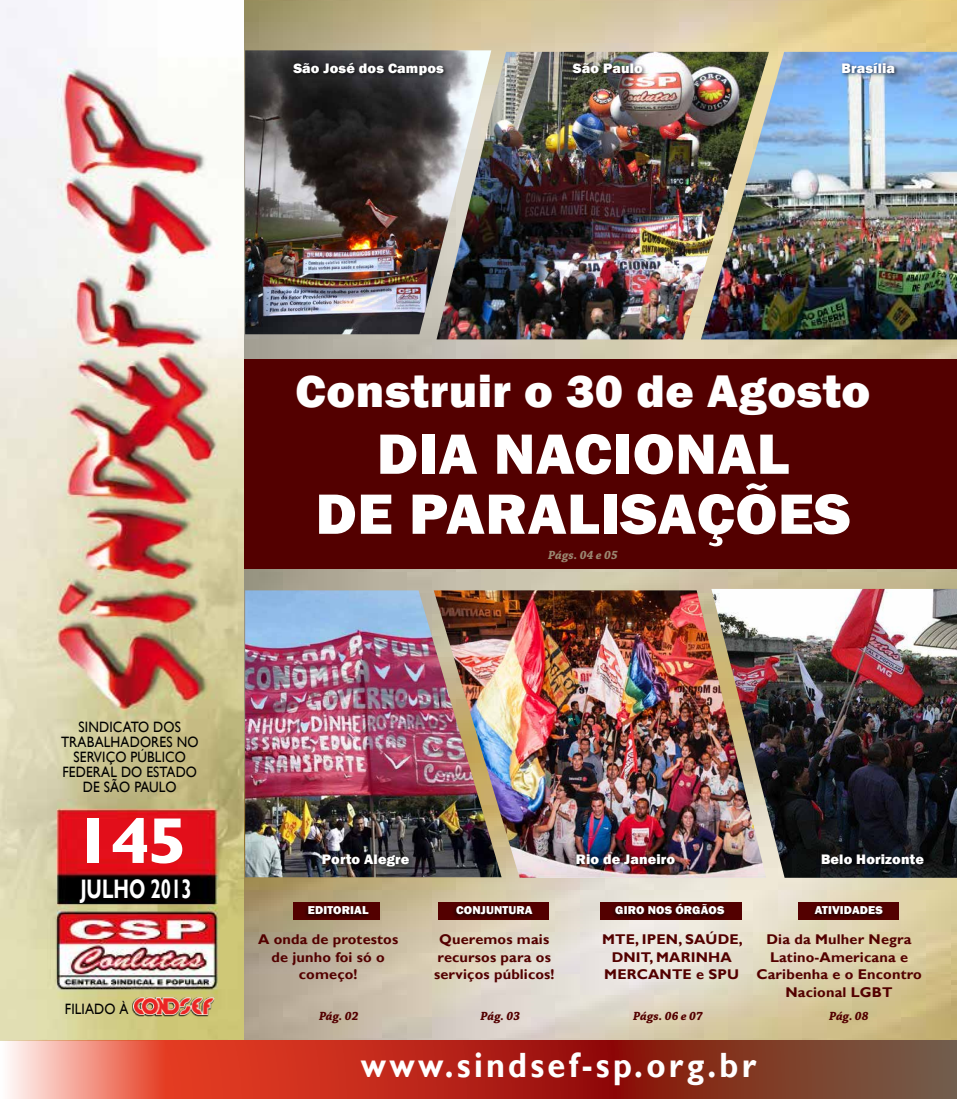
<style>
.page{position:relative;width:957px;height:1099px;background:#fff}
.page>*{position:absolute;margin:0;border:0;box-sizing:border-box;transform-origin:0 0}
.t1{font:700 65.12px "Gill Sans";color:#fff;scale:1.14 1}
.t2{font:800 58.75px/60px "Franklin Gothic";letter-spacing:.01em;color:#fff}
.t3{font:800 47px "Franklin Gothic";letter-spacing:.01em;color:#fff}
.t4{font:700 35.12px "Gill Sans";letter-spacing:.1em;color:#fff;scale:.93 1}
.t5{font:700 26.75px "Gill Sans";color:#fff;scale:.7 1}
.t6{font:15px/15px "Gill Sans";letter-spacing:.01em;color:#000;text-align:center;scale:.9 1}
.t7{font:700 14.12px/17.5px "Gill Sans";letter-spacing:.01em;color:#530000;text-align:center}
.t8{font:800 14.12px "Franklin Gothic";letter-spacing:.01em;color:#fff}
.t9{font:italic 700 12.5px "Chaparral Pro";color:#530000}
.t10{font:italic 700 12.5px "Chaparral Pro";color:#9a8670}
.t11{font:800 11.75px "Franklin Gothic";letter-spacing:.01em;color:#fff}
</style>
<div class="page">
<img style="left:244px;top:0;width:713px;height:1040px">
<div style="left:244px;top:359px;width:713px;height:209px;background:#530000"></div>
<img style="left:0;top:0;width:244px;height:1040px">
<div style="left:132px;top:997px;width:82px;height:19px;background:#000;opacity:.72"></div>
<img style="left:133px;top:997px;width:81px;height:17px">
<div style="left:294px;top:901px;width:86px;height:18px;background:#530000"></div>
<div style="left:304px;top:904px;width:67px;height:15px;background:#000;opacity:.75"></div>
<div style="left:438px;top:901px;width:111px;height:18px;background:#530000"></div>
<div style="left:600px;top:901px;width:141px;height:18px;background:#530000"></div>
<div style="left:798px;top:901px;width:100px;height:18px;background:#530000"></div>
<div style="left:611px;top:901px;width:116px;height:18px;background:#000;opacity:.75"></div>
<div style="left:810px;top:903px;width:75px;height:16px;background:#000;opacity:.75"></div>
<div style="left:452px;top:904px;width:83px;height:15px;background:#000;opacity:.75"></div>
<svg style="left:1px;top:1040px;width:956px;height:58px;background:#b04233"></svg>
<img style="left:434px;top:590px;width:332px;height:288px">
<img style="left:711px;top:589px;width:246px;height:288px">
<img style="left:245px;top:590px;width:256px;height:287px">
<img style="left:436px;top:52px;width:265px;height:287px">
<img style="left:245px;top:50px;width:246px;height:284px">
<img style="left:701px;top:52px;width:256px;height:287px">
<div style="left:291px;top:60px;width:158px;height:20px;background:#000;opacity:.75"></div>
<div style="left:570px;top:60px;width:77px;height:18px;background:#000;opacity:.75"></div>
<div style="left:839px;top:60px;width:60px;height:18px;background:#000;opacity:.75"></div>
<div style="left:317px;top:848px;width:99px;height:25px;background:#000;opacity:.75"></div>
<div style="left:574px;top:852px;width:106px;height:17px;background:#000;opacity:.75"></div>
<div style="left:819px;top:852px;width:109px;height:17px;background:#000;opacity:.75"></div>
<p class="t8" style="left:293px;top:59px;width:152px">São José dos Campos</p>
<p class="t8" style="left:573px;top:59px;width:71px">São Paulo</p>
<p class="t8" style="left:841px;top:59px;width:55px">Brasília</p>
<h3 class="t3" style="left:296px;top:361px;width:576px">Construir o 30 de Agosto</h3>
<h2 class="t2" style="left:315px;top:424px;width:258px;text-indent:61px">Dia Nacional de Paralisa</h2>
<h2 class="t2" style="left:697px;top:484px;width:117px">ções</h2>
<p class="t10" style="left:548px;top:547px;width:71px">Págs. 04 e 05</p>
<p class="t6" style="left:61px;top:720px;width:154px">SINDICATO DOS<br>TRABALHADORES NO<br>SERVIÇO PÚBLICO<br>FEDERAL DO ESTADO<br>DE SÃO PAULO</p>
<h1 class="t1" style="left:72px;top:801px;width:103px">145</h1>
<h3 class="t5" style="left:80px;top:872px;width:161px">JULHO 2013</h3>
<p class="t6" style="left:59px;top:994px;width:72px">FILIADO À</p>
<p class="t6" style="left:65px;top:1001px;width:72px">FILIADO À</p>
<p class="t8" style="left:322px;top:849px;width:89px">Porto Alegre</p>
<p class="t8" style="left:576px;top:850px;width:101px">Rio de Janeiro</p>
<p class="t8" style="left:821px;top:850px;width:104px">Belo Horizonte</p>
<p class="t11" style="left:308px;top:902px;width:62px">EDITORIAL</p>
<p class="t11" style="left:456px;top:902px;width:78px">CONJUNTURA</p>
<p class="t11" style="left:615px;top:902px;width:111px">GIRO NOS ÓRGÃOS</p>
<p class="t11" style="left:815px;top:902px;width:69px">ATIVIDADES</p>
<p class="t7" style="left:258px;top:931px;width:142px">A onda de protestos de junho foi só o começo!</p>
<p class="t7" style="left:434px;top:931px;width:122px">Queremos mais recursos para os serviços públicos!</p>
<p class="t7" style="left:602px;top:931px;width:142px">MTE, IPEN, SAÚDE,<br>DNIT, MARINHA<br>MERCANTE e SPU</p>
<p class="t7" style="left:756px;top:931px;width:167px">Dia da Mulher Negra<br>Latino-Americana e<br>Caribenha e o Encontro<br>Nacional LGBT</p>
<p class="t9" style="left:481px;top:1008px;width:41px">Pág. 03</p>
<h3 class="t4" style="left:361px;top:1044px;width:427px">www.sindsef-sp.org.br</h3>
<p class="t9" style="left:319px;top:1008px;width:41px">Pág. 02</p>
<p class="t9" style="left:633px;top:1008px;width:71px">Págs. 06 e 07</p>
<p class="t9" style="left:829px;top:1008px;width:41px">Pág. 08</p>
</div>
